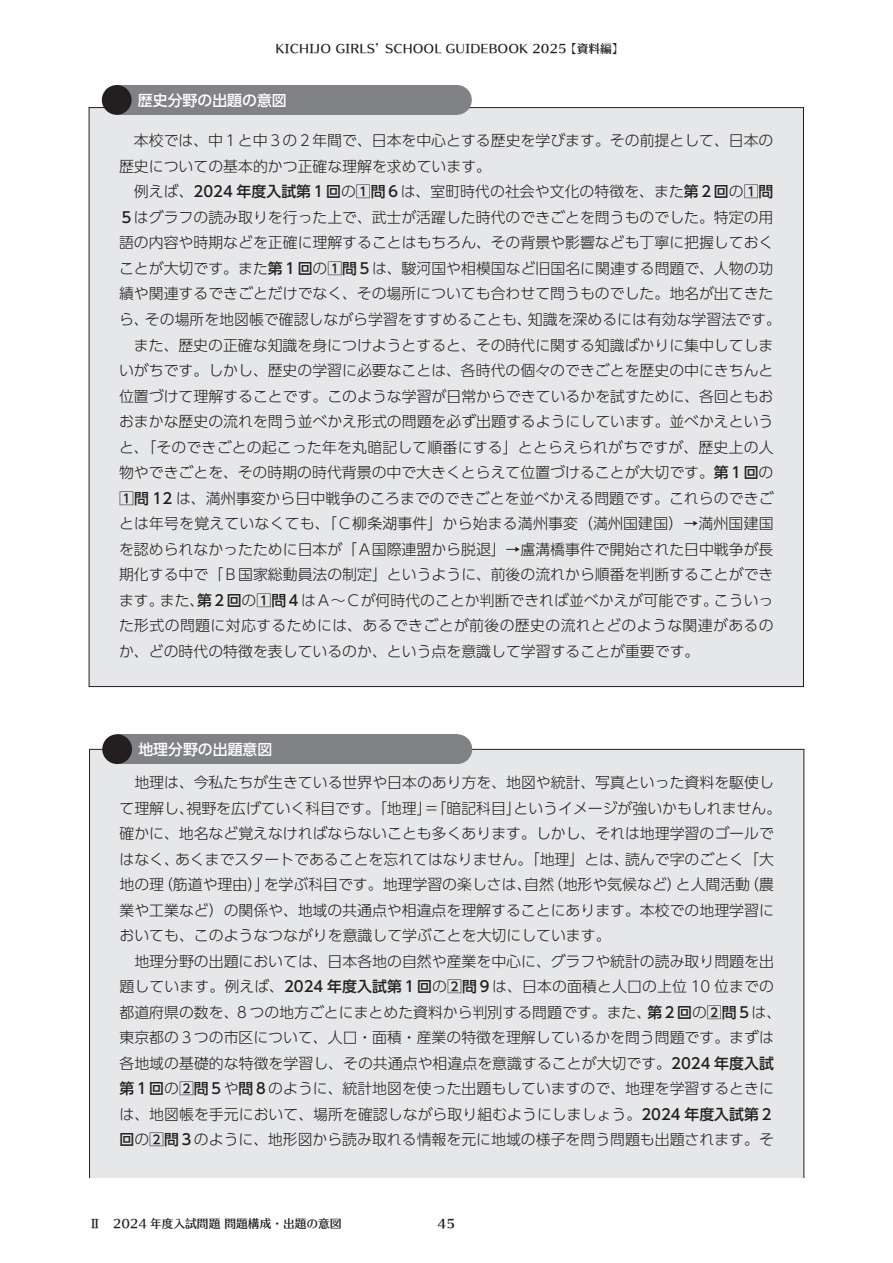
<style>
.page{position:relative;width:893px;height:1263px;background:#fff}
.page>*{position:absolute;margin:0;border:0;box-sizing:border-box;transform-origin:0 0}
.t1{font:300 14.85px/25.5px "UD Shin Go Pro";color:#231f20}
.t2{font:500 14.85px "UD Shin Go Pro";color:#fff}
.t3{font:11.7px "UD Typos 512 Std";color:#231f20}
.t4{font:11.7px "UD Typos 515 Std";color:#231f20}
.s1{font-weight:500}
</style>
<div class="page">
<div style="left:89px;top:108px;width:714px;height:578px;background:#e6e7e9"></div>
<div style="left:117px;top:85px;width:340px;height:30px;background:#808285"></div>
<div style="left:102px;top:85px;width:30px;height:30px;background:#231f20;border-radius:50%"></div>
<div style="left:442px;top:85px;width:30px;height:30px;background:#808285;border-radius:50%"></div>
<div style="left:90px;top:749px;width:714px;height:429px;background:#e6e7e9"></div>
<div style="left:117px;top:734px;width:340px;height:30px;background:#808285"></div>
<div style="left:102px;top:734px;width:30px;height:30px;background:#231f20;border-radius:50%"></div>
<div style="left:442px;top:734px;width:30px;height:30px;background:#808285;border-radius:50%"></div>
<p class="t3" style="left:275px;top:38px;width:350px">KICHIJO GIRLS’SCHOOL GUIDEBOOK 2025 【資料編】</p>
<p class="t2" style="left:138px;top:88px;width:150px">歴史分野の出題の意図</p>
<p class="t1" style="left:119px;top:127px;width:663px">　本校では、中１と中３の２年間で、日本を中心とする歴史を学びます。その前提として、日本の歴史についての基本的かつ正確な理解を求めています。<br>　例えば、<span class="s1">2024 年度入試第１回</span>の<span class="s1">1問６</span>は、室町時代の社会や文化の特徴を、また<span class="s1">第２回</span>の<span class="s1">1問５</span>はグラフの読み取りを行った上で、武士が活躍した時代のできごとを問うものでした。特定の用語の内容や時期などを正確に理解することはもちろん、その背景や影響なども丁寧に把握しておくことが大切です。また<span class="s1">第１回</span>の<span class="s1">1問５</span>は、駿河国や相模国など旧国名に関連する問題で、人物の功績や関連するできごとだけでなく、その場所についても合わせて問うものでした。地名が出てきたら、その場所を地図帳で確認しながら学習をすすめることも、知識を深めるには有効な学習法です。　また、歴史の正確な知識を身につけようとすると、その時代に関する知識ばかりに集中してしまいがちです。しかし、歴史の学習に必要なことは、各時代の個々のできごとを歴史の中にきちんと位置づけて理解することです。このような学習が日常からできているかを試すために、各回ともおおまかな歴史の流れを問う並べかえ形式の問題を必ず出題するようにしています。並べかえというと、「そのできごとの起こった年を丸暗記して順番にする」ととらえられがちですが、歴史上の人物やできごとを、その時期の時代背景の中で大きくとらえて位置づけることが大切です。<span class="s1">第１回</span>の<span class="s1">1問 12</span> は、満州事変から日中戦争のころまでのできごとを並べかえる問題です。これらのできごとは年号を覚えていなくても、「Ｃ柳条湖事件」から始まる満州事変（満州国建国）→満州国建国を認められなかったために日本が「Ａ国際連盟から脱退」→盧溝橋事件で開始された日中戦争が長期化する中で「Ｂ国家総動員法の制定」というように、前後の流れから順番を判断することができます。また、<span class="s1">第２回</span>の<span class="s1">1問４</span>はＡ～Ｃが何時代のことか判断できれば並べかえが可能です。こういった形式の問題に対応するためには、あるできごとが前後の歴史の流れとどのような関連があるのか、どの時代の特徴を表しているのか、という点を意識して学習することが重要です。</p>
<p class="t2" style="left:138px;top:737px;width:135px">地理分野の出題意図</p>
<p class="t1" style="left:119px;top:769px;width:663px">　地理は、今私たちが生きている世界や日本のあり方を、地図や統計、写真といった資料を駆使して理解し、視野を広げていく科目です。「地理」＝「暗記科目」というイメージが強いかもしれません。確かに、地名など覚えなければならないことも多くあります。しかし、それは地理学習のゴールではなく、あくまでスタートであることを忘れてはなりません。「地理」とは、読んで字のごとく「大地の理（筋道や理由）」を学ぶ科目です。地理学習の楽しさは、自然（地形や気候など）と人間活動（農業や工業など）の関係や、地域の共通点や相違点を理解することにあります。本校での地理学習においても、このようなつながりを意識して学ぶことを大切にしています。<br>　地理分野の出題においては、日本各地の自然や産業を中心に、グラフや統計の読み取り問題を出題しています。例えば、<span class="s1">2024 年度入試第１回</span>の<span class="s1">2問９</span>は、日本の面積と人口の上位 10 位までの都道府県の数を、８つの地方ごとにまとめた資料から判別する問題です。また、<span class="s1">第２回</span>の<span class="s1">2問５</span>は、東京都の３つの市区について、人口・面積・産業の特徴を理解しているかを問う問題です。まずは各地域の基礎的な特徴を学習し、その共通点や相違点を意識することが大切です。<span class="s1">2024 年度入試第１回</span>の<span class="s1">2問５</span>や<span class="s1">問８</span>のように、統計地図を使った出題もしていますので、地理を学習するときには、地図帳を手元において、場所を確認しながら取り組むようにしましょう。<span class="s1">2024 年度入試第２回</span>の<span class="s1">2問３</span>のように、地形図から読み取れる情報を元に地域の様子を問う問題も出題されます。そ</p>
<p class="t3" style="left:89px;top:1213px;width:254px">Ⅱ　2024 年度入試問題 問題構成・出題の意図</p>
<p class="t4" style="left:438px;top:1213px;width:19px">45</p>
</div>
